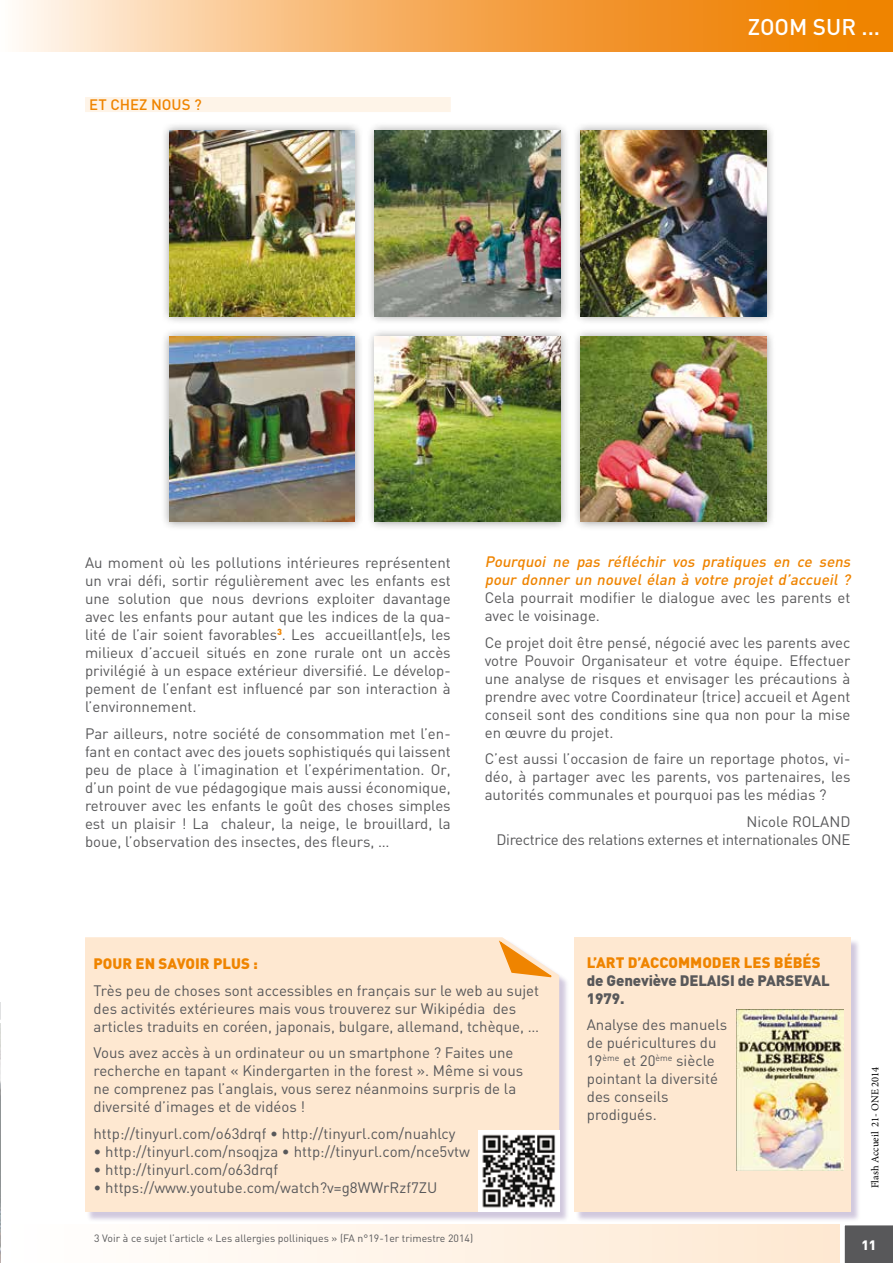
<style>
.page{position:relative;width:893px;height:1263px;background:#fff}
.page>*{position:absolute;margin:0;border:0;box-sizing:border-box;transform-origin:0 0}
.t1{font:500 22.5px "DIN";color:#fff}
.t2{font:15px/18px "DIN";color:#58585a;text-align:justify}
.t3{font:italic 500 15px/18px "DIN";color:#ef8400}
.t4{font:15px/18px "DIN";letter-spacing:-.02em;color:#58585a;text-align:right}
.t5{font:900 15px "DIN";color:#ef8400}
.t6{font:900 15px/18px "DIN";letter-spacing:-.01em;color:#58585a}
.t7{font:500 15px "DIN";color:#ef8400}
.t8{font:900 13.5px "DIN";color:#fff}
.t9{font:10.5px "DIN";color:#58585a}
.t10{font:10.5px "Minion Pro";color:#000}
</style>
<div class="page">
<svg style="left:836px;top:1224px;width:57px;height:39px"></svg>
<svg style="left:19px;top:0;width:874px;height:51px"></svg>
<div style="left:1px;top:1225px;width:838px;height:38px;background:linear-gradient(to right,#fff,#fee8d1)"></div>
<div style="left:85px;top:97px;width:366px;height:15px;background:#fef4e8"></div>
<div style="left:160px;top:122px;width:615px;height:409px;background:#000;opacity:.4"></div>
<img style="left:169px;top:131px;width:186px;height:185px">
<img style="left:169px;top:336px;width:186px;height:186px">
<img style="left:375px;top:131px;width:186px;height:185px">
<img style="left:375px;top:336px;width:186px;height:186px">
<img style="left:581px;top:131px;width:185px;height:185px">
<img style="left:581px;top:336px;width:185px;height:186px">
<div style="left:86px;top:939px;width:484px;height:283px;background:#452278;opacity:.25"></div>
<div style="left:85px;top:937px;width:474px;height:275px;background:#fee8d1"></div>
<div style="left:575px;top:939px;width:286px;height:283px;background:#452278;opacity:.25"></div>
<div style="left:574px;top:937px;width:276px;height:275px;background:#fee8d1"></div>
<svg style="left:498px;top:940px;width:59px;height:39px"></svg>
<img style="left:736px;top:1010px;width:107px;height:160px">
<img style="left:478px;top:1131px;width:81px;height:81px">
<svg style="left:0;top:1002px;width:12px;height:261px"></svg>
<p class="t7" style="left:89px;top:95px;width:114px">ET CHEZ NOUS ?</p>
<h1 class="t1" style="left:748px;top:12px;width:134px">ZOOM SUR ...</h1>
<p class="t2" style="left:85px;top:554px;width:367px">Au moment où les pollutions intérieures représentent un vrai défi, sortir régulièrement avec les enfants est une solution que nous devrions exploiter davantage avec les enfants pour autant que les indices de la qua&shy;lité de l’air soient favorables<sup>3</sup>. Les accueillant(e)s, les milieux d’accueil situés en zone rurale ont un accès privilégié à un espace extérieur diversifié. Le dévelop&shy;pement de l’enfant est influencé par son interaction à l’environnement.</p>
<p class="t2" style="left:85px;top:724px;width:367px">Par ailleurs, notre société de consommation met l’en&shy;fant en contact avec des jouets sophistiqués qui laissent peu de place à l’imagination et l’expérimentation. Or, d’un point de vue pédagogique mais aussi économique, retrouver avec les enfants le goût des choses simples est un plaisir ! La chaleur, la neige, le brouillard, la boue, l’observation des insectes, des fleurs, …</p>
<p class="t3" style="left:485px;top:552px;width:370px">Pourquoi ne pas réfléchir vos pratiques en ce sens pour donner un nouvel élan à votre projet d’accueil ?</p>
<p class="t2" style="left:485px;top:589px;width:367px">Cela pourrait modifier le dialogue avec les parents et avec le voisinage.</p>
<p class="t2" style="left:485px;top:633px;width:367px">Ce projet doit être pensé, négocié avec les parents avec votre Pouvoir Organisateur et votre équipe. Effectuer une analyse de risques et envisager les précautions à prendre avec votre Coordinateur (trice) accueil et Agent conseil sont des conditions sine qua non pour la mise en œuvre du projet.</p>
<p class="t2" style="left:485px;top:750px;width:367px">C’est aussi l’occasion de faire un reportage photos, vi&shy;déo, à partager avec les parents, vos partenaires, les autorités communales et pourquoi pas les médias ?</p>
<p class="t4" style="left:496px;top:812px;width:355px">Nicole ROLAND<br>Directrice des relations externes et internationales ONE</p>
<p class="t5" style="left:94px;top:954px;width:166px">POUR EN SAVOIR PLUS :</p>
<p class="t2" style="left:94px;top:981px;width:447px;text-align:left">Très peu de choses sont accessibles en français sur le web au sujet des activités extérieures mais vous trouverez sur Wikipédia des articles traduits en coréen, japonais, bulgare, allemand, tchèque, …</p>
<p class="t2" style="left:94px;top:1044px;width:431px;text-align:left">Vous avez accès à un ordinateur ou un smartphone ? Faites une recherche en tapant « Kindergarten in the forest ». Même si vous ne comprenez pas l’anglais, vous serez néanmoins surpris de la diversité d’images et de vidéos !</p>
<p class="t2" style="left:94px;top:1124px;width:364px">http://tinyurl.com/o63drqf • http://tinyurl.com/nuahlcy</p>
<p class="t2" style="left:94px;top:1142px;width:378px">• http://tinyurl.com/nsoqjza • http://tinyurl.com/nce5vtw</p>
<p class="t2" style="left:94px;top:1160px;width:186px">• http://tinyurl.com/o63drqf</p>
<p class="t2" style="left:94px;top:1178px;width:345px">• https://www.youtube.com/watch?v=g8WWrRzf7ZU</p>
<p class="t9" style="left:94px;top:1231px;width:380px">3 Voir à ce sujet l’article « Les allergies polliniques » (FA n°19-1er trimestre 2014)</p>
<p class="t5" style="left:587px;top:952px;width:235px">L’ART D’ACCOMMODER LES BÉBÉS</p>
<p class="t6" style="left:587px;top:970px;width:244px">de Geneviève DELAISI de PARSEVAL<br>1979.</p>
<p class="t2" style="left:587px;top:1016px;width:142px;text-align:left">Analyse des manuels de puéricultures du<br>19<sup>ème</sup> et 20<sup>ème</sup> siècle pointant la diversité des conseils prodigués.</p>
<p class="t10" style="left:868px;top:1188px;width:123px;rotate:-90deg">Flash Accueil 21- ONE 2014</p>
<p class="t8" style="left:861px;top:1236px;width:17px">11</p>
</div>
